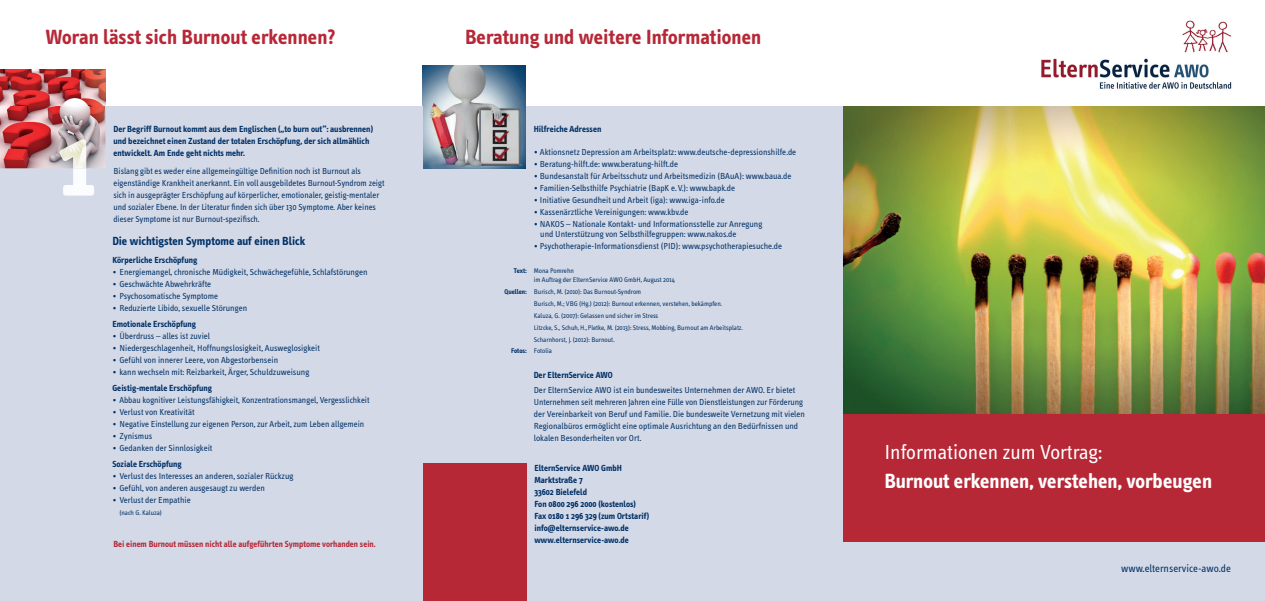
<style>
.page{position:relative;width:1265px;height:601px;background:#fff}
.page>*{position:absolute;margin:0;border:0;box-sizing:border-box;transform-origin:0 0}
.t1{font:700 21px "Info Text";letter-spacing:.005em;color:#b72837}
.t2{font:700 21px "Info Text";color:#fff}
.t3{font:21px "Info Text";color:#fff}
.t4{font:700 12px "Info Text";color:#003066}
.t5{font:11px "Info Text";color:#003066}
.t6{font:9px/12px "Info Text";color:#003066}
.t7{font:700 9px/12px "Info Text";color:#003066}
.t8{font:700 9px "Info Text";color:#b72837}
.t9{font:7px/9px "Info Text";color:#003066}
.s1{font-weight:700}
</style>
<div class="page">
<div style="left:842px;top:424px;width:422px;height:177px;background:#d3d9e7"></div>
<img style="left:1041px;top:20px;width:191px;height:69px">
<img style="left:842px;top:106px;width:422px;height:308px">
<div style="left:842px;top:414px;width:422px;height:127px;background:#b72837"></div>
<div style="left:423px;top:106px;width:419px;height:495px;background:#d3d9e7"></div>
<div style="left:422px;top:464px;width:104px;height:137px;background:#b72837"></div>
<img style="left:422px;top:65px;width:103px;height:103px">
<div style="left:0;top:106px;width:422px;height:495px;background:#d3d9e7"></div>
<img style="left:0;top:69px;width:105px;height:99px">
<svg style="left:63px;top:168px;width:31px;height:28px"></svg>
<img style="left:59px;top:139px;width:27px;height:29px">
<h1 class="t1" style="left:45px;top:25px;width:291px">Woran lässt sich Burnout erkennen?</h1>
<p class="t7" style="left:113px;top:123px;width:261px">Der Begriff Burnout kommt aus dem Englischen („to burn out“: ausbrennen) und bezeichnet einen Zustand der totalen Erschöpfung, der sich allmählich entwickelt. Am Ende geht nichts mehr.</p>
<p class="t6" style="left:113px;top:165px;width:272px">Bislang gibt es weder eine allgemeingültige Definition noch ist Burnout als eigenständige Krankheit anerkannt. Ein voll ausgebildetes Burnout-Syndrom zeigt sich in ausgeprägter Erschöpfung auf körperlicher, emotionaler, geistig-mentaler und sozialer Ebene. In der Literatur finden sich über 130 Symptome. Aber keines dieser Symptome ist nur Burnout-spezifisch.</p>
<h2 class="t4" style="left:112px;top:234px;width:194px">Die wichtigsten Symptome auf einen Blick</h2>
<p class="t7" style="left:112px;top:254px;width:86px">Körperliche Erschöpfung</p>
<p class="t6" style="left:112px;top:266px;width:256px">• Energiemangel, chronische Müdigkeit, Schwächegefühle, Schlafstörungen</p>
<p class="t6" style="left:112px;top:278px;width:100px">• Geschwächte Abwehrkräfte</p>
<p class="t6" style="left:112px;top:290px;width:107px">• Psychosomatische Symptome</p>
<p class="t6" style="left:112px;top:302px;width:136px">• Reduzierte Libido, sexuelle Störungen</p>
<p class="t7" style="left:112px;top:318px;width:85px">Emotionale Erschöpfung</p>
<p class="t6" style="left:112px;top:330px;width:99px">• Überdruss – alles ist zuviel</p>
<p class="t6" style="left:112px;top:342px;width:209px">• Niedergeschlagenheit, Hoffnungslosigkeit, Ausweglosigkeit</p>
<p class="t6" style="left:112px;top:354px;width:167px">• Gefühl von innerer Leere, von Abgestorbensein</p>
<p class="t6" style="left:112px;top:366px;width:198px">• kann wechseln mit: Reizbarkeit, Ärger, Schuldzuweisung</p>
<p class="t7" style="left:112px;top:382px;width:101px">Geistig-mentale Erschöpfung</p>
<p class="t6" style="left:112px;top:394px;width:258px">• Abbau kognitiver Leistungsfähigkeit, Konzentrationsmangel, Vergesslichkeit</p>
<p class="t6" style="left:112px;top:406px;width:84px">• Verlust von Kreativität</p>
<p class="t6" style="left:112px;top:418px;width:253px">• Negative Einstellung zur eigenen Person, zur Arbeit, zum Leben allgemein</p>
<p class="t6" style="left:112px;top:430px;width:41px">• Zynismus</p>
<p class="t6" style="left:112px;top:442px;width:101px">• Gedanken der Sinnlosigkeit</p>
<p class="t7" style="left:112px;top:458px;width:71px">Soziale Erschöpfung</p>
<p class="t6" style="left:112px;top:470px;width:182px">• Verlust des Interesses an anderen, sozialer Rückzug</p>
<p class="t6" style="left:112px;top:482px;width:154px">• Gefühl, von anderen ausgesaugt zu werden</p>
<p class="t6" style="left:112px;top:494px;width:80px">• Verlust der Empathie</p>
<p class="t9" style="left:119px;top:508px;width:44px">(nach G. Kaluza)</p>
<p class="t8" style="left:113px;top:539px;width:264px">Bei einem Burnout müssen nicht alle aufgeführten Symptome vorhanden sein.</p>
<h1 class="t1" style="left:465px;top:25px;width:298px">Beratung und weitere Informationen</h1>
<p class="t7" style="left:533px;top:123px;width:69px">Hilfreiche Adressen</p>
<p class="t6" style="left:533px;top:146px;width:264px">• Aktionsnetz Depression am Arbeitsplatz: www.deutsche-depressionshilfe.de</p>
<p class="t6" style="left:533px;top:158px;width:146px">• Beratung-hilft.de: www.beratung-hilft.de</p>
<p class="t6" style="left:533px;top:170px;width:259px">• Bundesanstalt für Arbeitsschutz und Arbeitsmedizin (BAuA): www.baua.de</p>
<p class="t6" style="left:533px;top:182px;width:203px">• Familien-Selbsthilfe Psychiatrie (BapK e. V.): www.bapk.de</p>
<p class="t6" style="left:533px;top:194px;width:192px">• Initiative Gesundheit und Arbeit (iga): www.iga-info.de</p>
<p class="t6" style="left:533px;top:206px;width:156px">• Kassenärztliche Vereinigungen: www.kbv.de</p>
<p class="t6" style="left:540px;top:219px;width:223px;line-height:10px;text-indent:-7px">• NAKOS – Nationale Kontakt- und Informationsstelle zur Anregung und Unterstützung von Selbsthilfegruppen: www.nakos.de</p>
<p class="t6" style="left:533px;top:240px;width:250px">• Psychotherapie-Informationsdienst (PID): www.psychotherapiesuche.de</p>
<p class="t9" style="left:534px;top:267px;width:142px;text-indent:-20px"><span class="s1">Text:</span> Mona Pomrehn<br>im Auftrag der ElternService AWO GmbH, August 2014</p>
<p class="t9" style="left:504px;top:288px;width:138px"><span class="s1">Quellen:</span> Burisch, M. (2010): Das Burnout-Syndrom</p>
<p class="t9" style="left:534px;top:299px;width:190px">Burisch, M.; VBG (Hg.) (2012): Burnout erkennen, verstehen, bekämpfen.</p>
<p class="t9" style="left:534px;top:311px;width:126px">Kaluza, G. (2007): Gelassen und sicher im Stress</p>
<p class="t9" style="left:534px;top:323px;width:210px">Litzcke, S., Schuh, H., Pletke, M. (2013): Stress, Mobbing, Burnout am Arbeitsplatz.</p>
<p class="t9" style="left:534px;top:335px;width:82px">Scharnhorst, J. (2012): Burnout.</p>
<p class="t9" style="left:511px;top:347px;width:42px"><span class="s1">Fotos:</span> Fotolia</p>
<p class="t7" style="left:533px;top:369px;width:80px">Der ElternService AWO</p>
<p class="t6" style="left:533px;top:384px;width:273px">Der ElternService AWO ist ein bundesweites Unternehmen der AWO. Er bietet Unternehmen seit mehreren Jahren eine Fülle von Dienstleistungen zur Förderung der Vereinbarkeit von Beruf und Familie. Die bundesweite Vernetzung mit vielen Regionalbüros ermöglicht eine optimale Ausrichtung an den Bedürfnissen und lokalen Besonderheiten vor Ort.</p>
<p class="t7" style="left:534px;top:462px;width:116px">ElternService AWO GmbH<br>Marktstraße 7<br>33602 Bielefeld<br>Fon 0800 296 2000 (kostenlos)<br>Fax 0180 1 296 329 (zum Ortstarif) info@elternservice-awo.de www.elternservice-awo.de</p>
<h1 class="t3" style="left:884px;top:440px;width:219px">Informationen zum Vortrag:</h1>
<h1 class="t2" style="left:884px;top:469px;width:329px">Burnout erkennen, verstehen, vorbeugen</h1>
<p class="t5" style="left:1121px;top:563px;width:111px">www.elternservice-awo.de</p>
</div>
